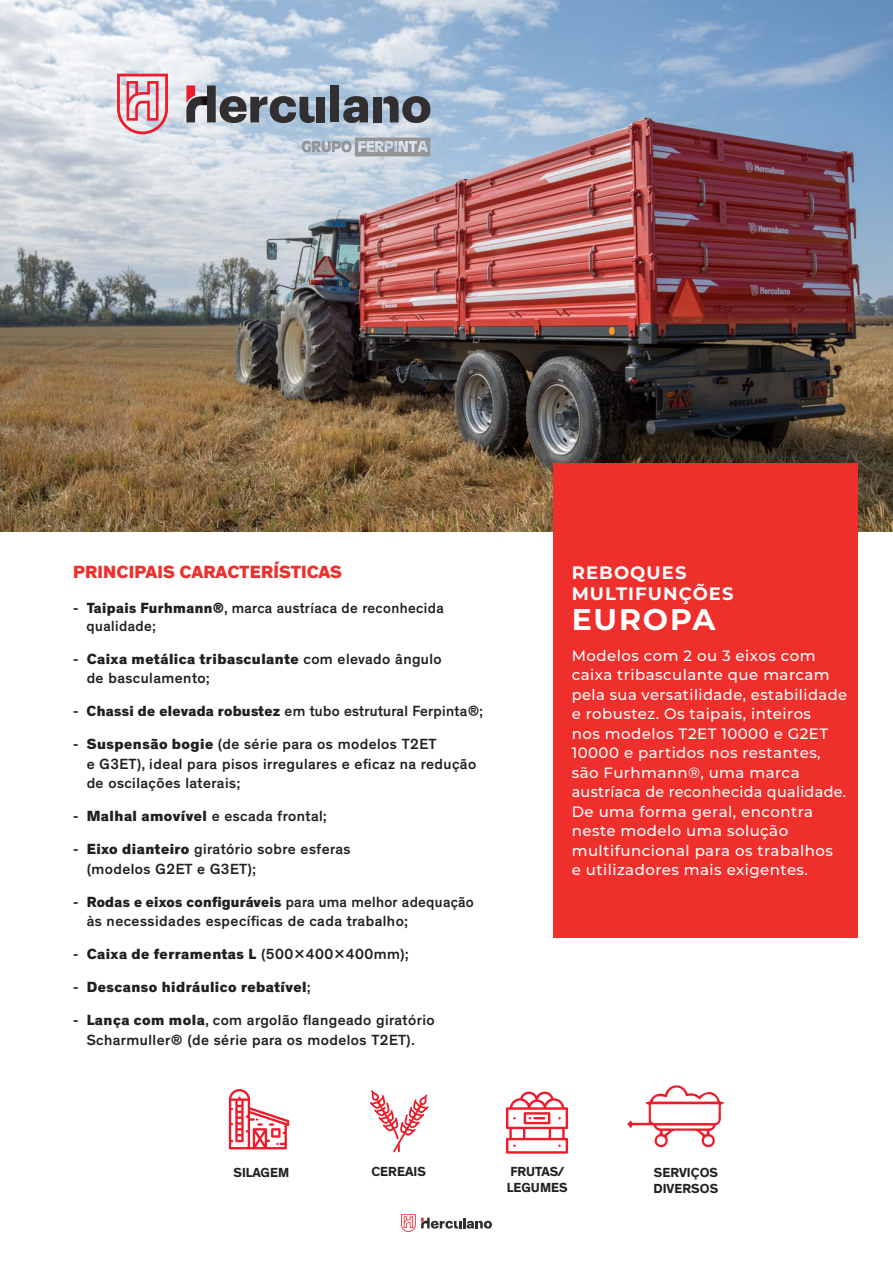
<style>
.page{position:relative;width:893px;height:1263px;background:#fff}
.page>*{position:absolute;margin:0;border:0;box-sizing:border-box;transform-origin:0 0}
.t1{font:700 30px "Montserrat";letter-spacing:.06em;color:#fff}
.t2{font:800 18px "Theinhardt";letter-spacing:.01em;color:#ee2f2c}
.t3{font:700 18px/21.6px "Montserrat";letter-spacing:.06em;color:#fff}
.t4{font:500 15px/19.5px "Theinhardt";letter-spacing:.03em;color:#231f20}
.t5{font:500 15px/19.5px "Montserrat";letter-spacing:.03em;color:#fff}
.t6{font:800 15px "Theinhardt";letter-spacing:.03em;color:#231f20}
.t7{font:700 13.35px/16px "Theinhardt";color:#231f20}
.s1{font-weight:800}
.s2{font-weight:500}
</style>
<div class="page">
<img style="left:0;top:0;width:893px;height:531px">
<div style="left:553px;top:463px;width:304px;height:474px;background:#ee2f2c"></div>
<svg style="left:401px;top:1214px;width:91px;height:18px"></svg>
<div style="left:331px;top:86px;width:8px;height:36px;background:#312f30"></div>
<svg style="left:343px;top:96px;width:25px;height:27px"></svg>
<svg style="left:383px;top:96px;width:47px;height:27px"></svg>
<div style="left:373px;top:97px;width:9px;height:25px;background:#312f30"></div>
<div style="left:316px;top:97px;width:9px;height:25px;background:#312f30"></div>
<svg style="left:186px;top:86px;width:129px;height:37px;background:#858791"></svg>
<svg style="left:117px;top:74px;width:51px;height:60px;background:#e4a1ab"></svg>
<svg style="left:302px;top:138px;width:128px;height:18px;background:#adb4bc"></svg>
<svg style="left:370px;top:1090px;width:59px;height:62px"></svg>
<svg style="left:506px;top:1091px;width:62px;height:62px"></svg>
<svg style="left:229px;top:1089px;width:60px;height:60px"></svg>
<svg style="left:627px;top:1085px;width:98px;height:63px"></svg>
<p class="t2" style="left:73px;top:561px;width:270px">PRINCIPAIS CARACTERÍSTICAS</p>
<p class="t4" style="left:87px;top:599px;width:359px;line-height:18px;text-indent:-13px">- <span class="s1">Taipais Furhmann®</span>, marca austríaca de reconhecida qualidade;</p>
<p class="t4" style="left:87px;top:649px;width:357px;text-indent:-14px">- <span class="s1">Caixa metálica tribasculante</span> com elevado ângulo de basculamento;</p>
<p class="t4" style="left:73px;top:701px;width:411px">- <span class="s1">Chassi de elevada robustez</span> em tubo estrutural Ferpinta®;</p>
<p class="t4" style="left:87px;top:734px;width:391px;text-indent:-14px">- <span class="s1">Suspensão bogie</span> (de série para os modelos T2ET<br>e G3ET), ideal para pisos irregulares e eficaz na redução de oscilações laterais;</p>
<p class="t4" style="left:73px;top:806px;width:255px">- <span class="s1">Malhal amovível</span> e escada frontal;</p>
<p class="t4" style="left:87px;top:839px;width:266px;text-indent:-14px">- <span class="s1">Eixo dianteiro</span> giratório sobre esferas (modelos G2ET e G3ET);</p>
<p class="t4" style="left:87px;top:892px;width:389px;text-indent:-13px">- <span class="s1">Rodas e eixos configuráveis</span> para uma melhor adequação às necessidades específicas de cada trabalho;</p>
<p class="t6" style="left:73px;top:945px;width:337px"><span class="s2">-</span> Caixa de ferramentas L <span class="s2">(500×400×400mm);</span></p>
<p class="t6" style="left:73px;top:978px;width:239px"><span class="s2">-</span> Descanso hidráulico rebatível<span class="s2">;</span></p>
<p class="t4" style="left:73px;top:1010px;width:363px;text-align:center">- <span class="s1">Lança com mola</span>, com argolão flangeado giratório<br>Scharmuller® (de série para os modelos T2ET).</p>
<p class="t3" style="left:572px;top:560px;width:163px">REBOQUES<br>MULTIFUNÇÕES</p>
<h1 class="t1" style="left:572px;top:598px;width:145px">EUROPA</h1>
<p class="t5" style="left:572px;top:645px;width:277px">Modelos com 2 ou 3 eixos com caixa tribasculante que marcam pela sua versatilidade, estabilidade e robustez. Os taipais, inteiros<br>nos modelos T2ET 10000 e G2ET<br>10000 e partidos nos restantes, são Furhmann®, uma marca austríaca de reconhecida qualidade.<br>De uma forma geral, encontra neste modelo uma solução multifuncional para os trabalhos<br>e utilizadores mais exigentes.</p>
<p class="t7" style="left:371px;top:1164px;width:56px">CEREAIS</p>
<p class="t7" style="left:507px;top:1164px;width:63px">FRUTAS/<br>LEGUMES</p>
<p class="t7" style="left:233px;top:1164px;width:57px">SILAGEM</p>
<p class="t7" style="left:654px;top:1165px;width:66px">SERVIÇOS<br>DIVERSOS</p>
</div>
